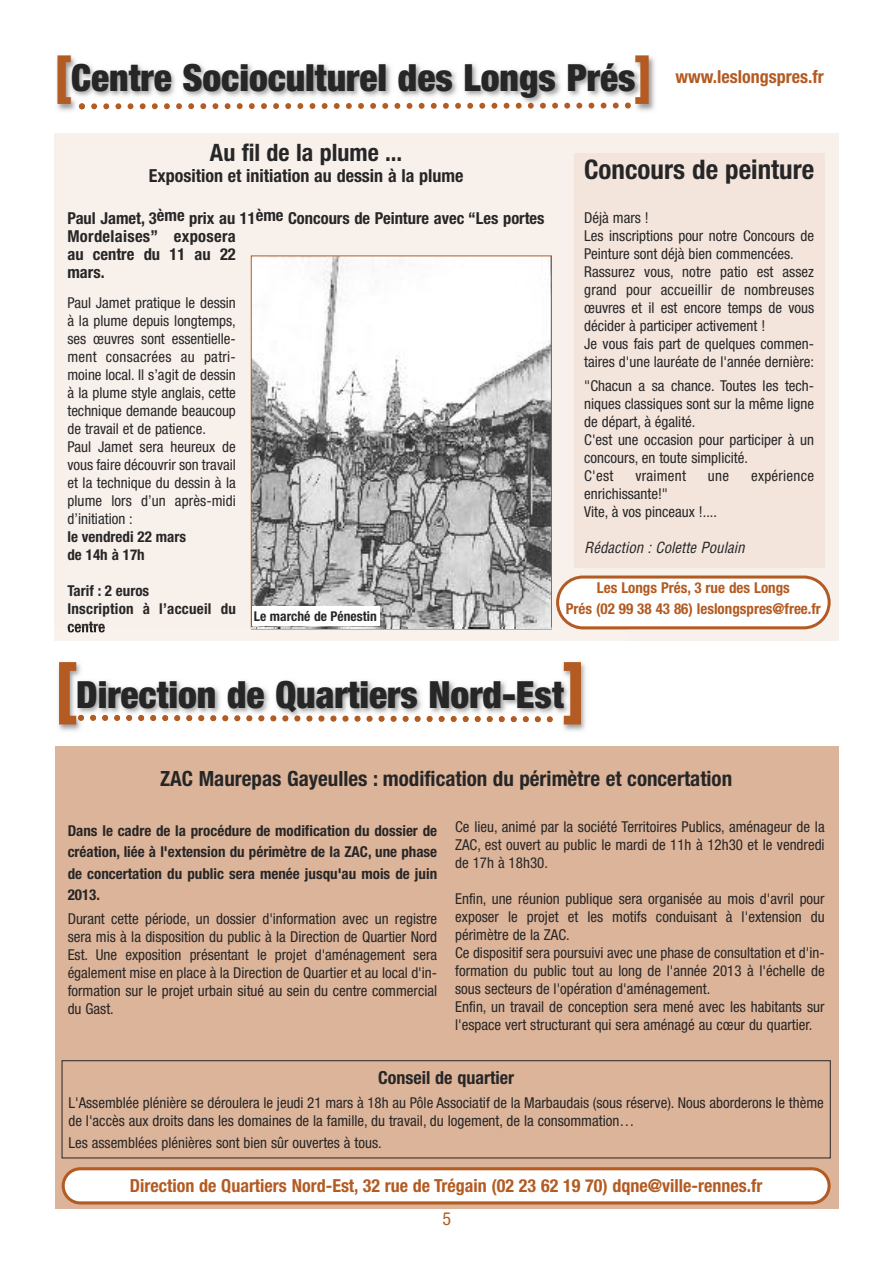
<style>
.page{position:relative;width:893px;height:1263px;background:#fff}
.page>*{position:absolute;margin:0;border:0;box-sizing:border-box;transform-origin:0 0}
.t1{font:900 condensed 37.5px "Helvetica Neue";color:#272627}
.t2{font:700 condensed 27px "Helvetica Neue";color:#272627}
.t3{font:700 condensed 24px "Helvetica Neue";color:#272627}
.t4{font:700 condensed 21px "Helvetica Neue";color:#272627}
.t5{font:700 condensed 18px "Helvetica Neue";color:#b35b22}
.t6{font:700 condensed 18px "Helvetica Neue";color:#272627}
.t7{font:condensed 18px "Helvetica Neue";color:#b35b22}
.t8{font:700 condensed 16.5px/18px "Helvetica Neue";color:#272627}
.t9{font:condensed 15px/18px "Helvetica Neue";color:#272627}
.t10{font:700 condensed 15px/18px "Helvetica Neue";color:#272627}
.t11{font:700 condensed 15px/21.3px "Helvetica Neue";color:#b35b22;text-align:center}
.t12{font:italic condensed 15px "Helvetica LT Std";color:#272627}
.t13{font:condensed 15px "Helvetica Neue";letter-spacing:.02em;color:#272627}
.t14{font:700 condensed 13.5px "Helvetica Neue";color:#272627}
.s1{font-size:54px;color:#b35b22}
.s2{font-size:69.45px;color:#b35b22}
</style>
<div class="page">
<div style="left:55px;top:746px;width:784px;height:463px;background:#dcb499"></div>
<svg style="left:62px;top:1167px;width:769px;height:37px;background:#f2e3da"></svg>
<div style="left:54px;top:133px;width:785px;height:507px;background:#f8f0eb"></div>
<img style="left:57px;top:56px;width:598px;height:55px">
<svg style="left:76px;top:100px;width:555px;height:11px"></svg>
<div style="left:574px;top:190px;width:251px;height:377px;background:#f3e5dc"></div>
<div style="left:574px;top:153px;width:251px;height:40px;background:#f3e5dc"></div>
<div style="left:62px;top:1060px;width:769px;height:98px;border:1px solid #272627"></div>
<svg style="left:556px;top:575px;width:275px;height:54px;background:#f5ebe4"></svg>
<img style="left:253px;top:258px;width:297px;height:369px">
<div style="left:251px;top:256px;width:301px;height:373px;border:1px solid #b35b22"></div>
<img style="left:54px;top:640px;width:573px;height:91px">
<img style="left:78px;top:715px;width:475px;height:7px">
<img style="left:67px;top:628px;width:560px;height:5px">
<img style="left:68px;top:628px;width:37px;height:4px">
<img style="left:574px;top:628px;width:53px;height:1px">
<div style="left:252px;top:606px;width:127px;height:20px;background:#fff"></div>
<h1 class="t1" style="left:55px;top:64px;width:597px"><span class="s1">[</span>Centre Socioculturel des Longs Prés<span class="s1">]</span></h1>
<p class="t5" style="left:676px;top:66px;width:150px">www.leslongspres.fr</p>
<h3 class="t3" style="left:210px;top:138px;width:194px">Au fil de la plume ...</h3>
<p class="t6" style="left:149px;top:165px;width:316px">Exposition et initiation au dessin à la plume</p>
<p class="t8" style="left:67px;top:209px;width:479px">Paul Jamet, 3ème prix au 11ème Concours de Peinture avec “Les portes<br>Mordelaises” exposera<br>au centre du 11 au 22<br>mars.</p>
<p class="t9" style="left:67px;top:295px;width:170px">Paul Jamet pratique le dessin à la plume depuis longtemps, ses œuvres sont essentielle&shy;ment consacrées au patri&shy;moine local. Il s’agit de dessin à la plume style anglais, cette technique demande beaucoup de travail et de patience.<br>Paul Jamet sera heureux de vous faire découvrir son travail et la technique du dessin à la plume lors d’un après-midi d’initiation :</p>
<p class="t10" style="left:67px;top:528px;width:120px">le vendredi 22 mars de 14h à 17h</p>
<p class="t10" style="left:67px;top:582px;width:170px">Tarif : 2 euros<br>Inscription à l’accueil du centre</p>
<p class="t14" style="left:254px;top:608px;width:124px">Le marché de Pénestin</p>
<h2 class="t2" style="left:584px;top:153px;width:232px">Concours de peinture</h2>
<p class="t9" style="left:584px;top:210px;width:231px">Déjà mars !<br>Les inscriptions pour notre Concours de Peinture sont déjà bien commencées.<br>Rassurez vous, notre patio est assez grand pour accueillir de nombreuses œuvres et il est encore temps de vous décider à participer activement !<br>Je vous fais part de quelques commen&shy;taires d'une lauréate de l'année dernière:</p>
<p class="t9" style="left:584px;top:378px;width:231px">"Chacun a sa chance. Toutes les tech&shy;niques classiques sont sur la même ligne de départ, à égalité.<br>C'est une occasion pour participer à un concours, en toute simplicité.<br>C'est</p>
<p class="t13" style="left:635px;top:471px;width:52px">vraiment</p>
<p class="t9" style="left:708px;top:468px;width:23px">une</p>
<p class="t13" style="left:751px;top:471px;width:65px">expérience</p>
<p class="t9" style="left:584px;top:486px;width:134px">enrichissante!"<br>Vite, à vos pinceaux !....</p>
<p class="t12" style="left:584px;top:542px;width:162px">Rédaction : Colette Poulain</p>
<p class="t11" style="left:566px;top:577px;width:257px">Les Longs Prés, 3 rue des Longs<br>Prés (02 99 38 43 86) leslongspres@free.fr</p>
<h1 class="t1" style="left:56px;top:681px;width:529px"><span class="s2">[</span>Direction de Quartiers Nord-Est<span class="s2">]</span></h1>
<h3 class="t4" style="left:160px;top:766px;width:573px">ZAC Maurepas Gayeulles : modification du périmètre et concertation</h3>
<p class="t10" style="left:68px;top:820px;width:371px;line-height:21.3px;text-align:justify">Dans le cadre de la procédure de modification du dossier de création, liée à l'extension du périmètre de la ZAC, une phase de concertation du public sera menée jusqu'au mois de juin 2013.</p>
<p class="t9" style="left:68px;top:911px;width:371px;text-align:justify">Durant cette période, un dossier d'information avec un registre sera mis à la disposition du public à la Direction de Quartier Nord Est. Une exposition présentant le projet d'aménagement sera également mise en place à la Direction de Quartier et au local d'in&shy;formation sur le projet urbain situé au sein du centre commercial du Gast.</p>
<p class="t9" style="left:455px;top:819px;width:371px;text-align:justify">Ce lieu, animé par la société Territoires Publics, aménageur de la ZAC, est ouvert au public le mardi de 11h à 12h30 et le vendredi de 17h à 18h30.</p>
<p class="t9" style="left:455px;top:891px;width:371px">Enfin, une réunion publique sera organisée au mois d'avril pour exposer le projet et les motifs conduisant à l'extension du périmètre de la ZAC.<br>Ce dispositif sera poursuivi avec une phase de consultation et d'in&shy;formation du public tout au long de l'année 2013 à l'échelle de sous secteurs de l'opération d'aménagement.<br>Enfin, un travail de conception sera mené avec les habitants sur l'espace vert structurant qui sera aménagé au cœur du quartier.</p>
<p class="t6" style="left:378px;top:1067px;width:137px">Conseil de quartier</p>
<p class="t9" style="left:68px;top:1095px;width:757px">L'Assemblée plénière se déroulera le jeudi 21 mars à 18h au Pôle Associatif de la Marbaudais (sous réserve). Nous aborderons le thème de l'accès aux droits dans les domaines de la famille, du travail, du logement, de la consommation…</p>
<p class="t9" style="left:68px;top:1135px;width:315px">Les assemblées plénières sont bien sûr ouvertes à tous.</p>
<p class="t5" style="left:130px;top:1175px;width:634px">Direction de Quartiers Nord-Est, 32 rue de Trégain (02 23 62 19 70) dqne@ville-rennes.fr</p>
<p class="t7" style="left:443px;top:1212px;width:10px">5</p>
</div>
